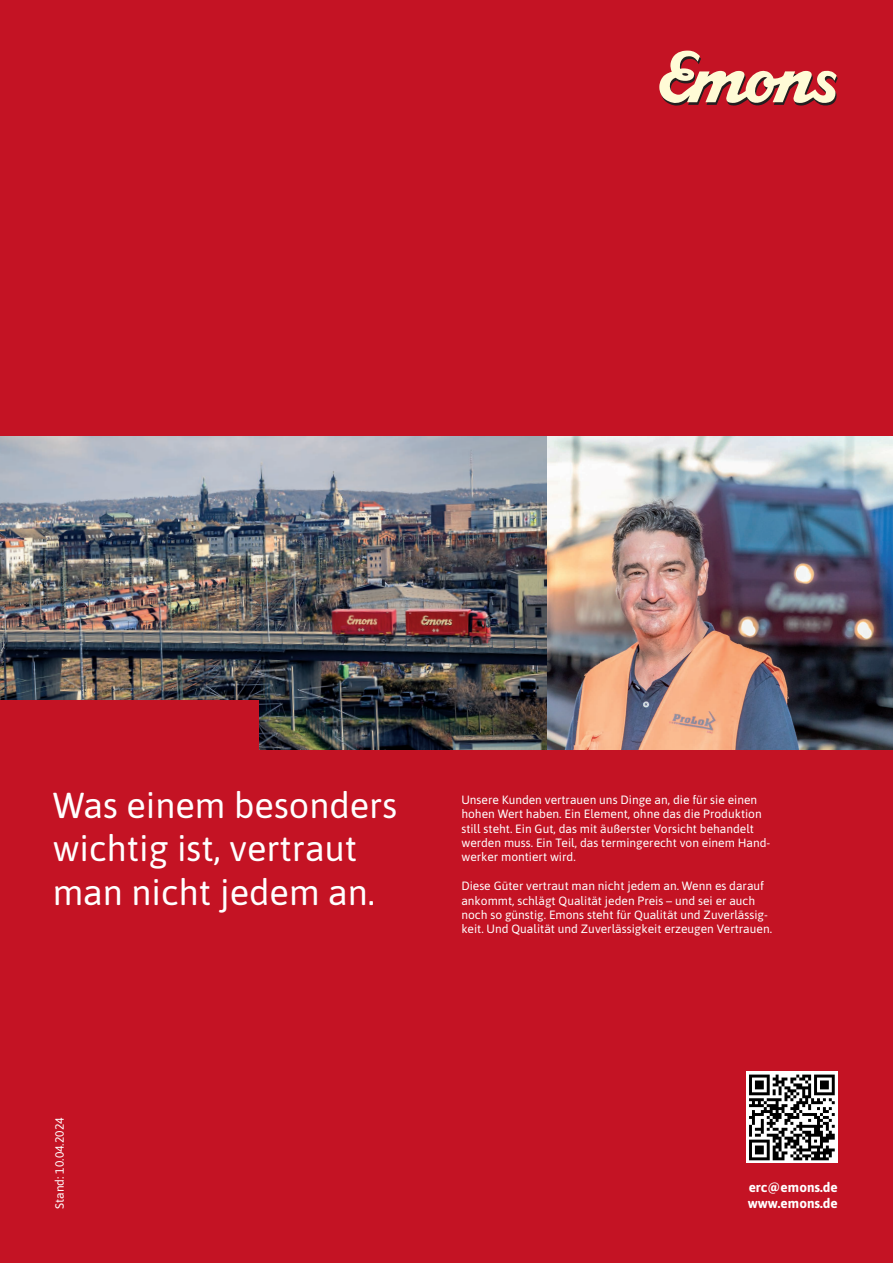
<style>
.page{position:relative;width:893px;height:1263px;background:#c41324}
.page>*{position:absolute;margin:0;border:0;box-sizing:border-box;transform-origin:0 0}
.t1{font:36px/43.5px "Asap";color:#fff}
.t2{font:700 13.5px/16.2px "Asap";color:#fff}
.t3{font:12px/14.4px "Asap";color:#fff}
</style>
<div class="page">
<img style="left:0;top:436px;width:893px;height:313px">
<svg style="left:659px;top:51px;width:179px;height:55px"></svg>
<div style="left:0;top:700px;width:259px;height:58px;background:#c41324"></div>
<div style="left:746px;top:1071px;width:92px;height:92px;background:#fff"></div>
<svg style="left:749px;top:1074px;width:86px;height:86px"></svg>
<h1 class="t1" style="left:53px;top:781px;width:346px">Was einem besonders wichtig ist, vertraut man nicht jedem an.</h1>
<p class="t3" style="left:461px;top:792px;width:311px">Unsere Kunden vertrauen uns Dinge an, die für sie einen hohen Wert haben. Ein Element, ohne das die Produktion still steht. Ein Gut, das mit äußerster Vorsicht behandelt werden muss. Ein Teil, das termingerecht von einem Hand&shy;werker montiert wird.</p>
<p class="t3" style="left:461px;top:878px;width:312px">Diese Güter vertraut man nicht jedem an. Wenn es darauf ankommt, schlägt Qualität jeden Preis – und sei er auch noch so günstig. Emons steht für Qualität und Zuverlässig&shy;keit. Und Qualität und Zuverlässigkeit erzeugen Vertrauen.</p>
<p class="t3" style="left:52px;top:1209px;width:93px;rotate:-90deg">Stand: 10.04.2024</p>
<p class="t2" style="left:748px;top:1178px;width:92px">erc@emons.de www.emons.de</p>
</div>
